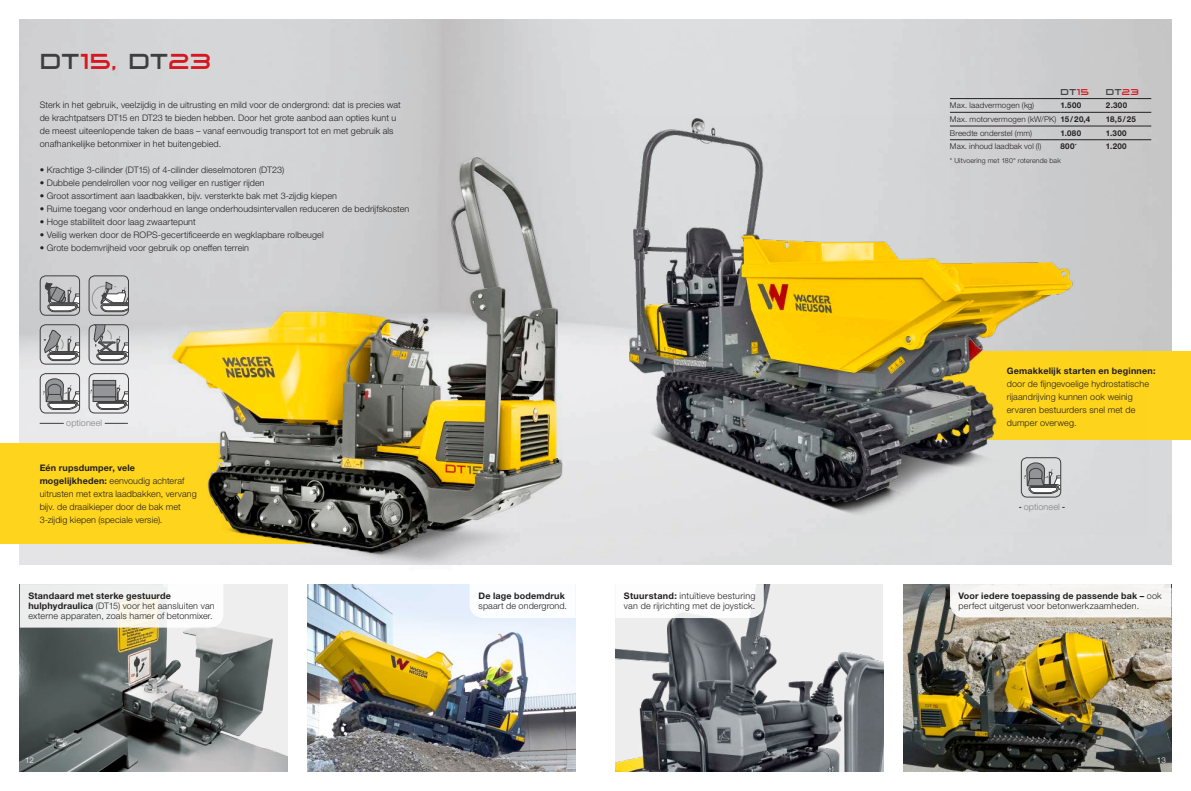
<style>
.page{position:relative;width:1191px;height:791px;background:#fff}
.page>*{position:absolute;margin:0;border:0;box-sizing:border-box;transform-origin:0 0}
.t1{font:23px "Wacker Neuson";letter-spacing:-.01em;color:#d7171f}
.t2{font:300 9px/13px "Helvetica Neue LTW1 G";letter-spacing:.01em;color:#231f20}
.t3{font:700 9px "Helvetica Neue LTW1 G";letter-spacing:.02em;color:#231f20}
.t4{font:300 9px "Helvetica Neue LTW1 G";letter-spacing:.01em;color:#808285}
.t5{font:9px "Wacker Neuson";letter-spacing:.01em;color:#3e3e3f}
.t6{font:300 8px "Helvetica Neue LTW1 G";letter-spacing:.015em;color:#231f20}
.t7{font:700 8px "Helvetica Neue LTW1 G";letter-spacing:.035em;color:#231f20}
.t8{font:300 8px "Helvetica Neue LTW1 G";color:#fff}
.t9{font:300 7px "Helvetica Neue LTW1 G";letter-spacing:.02em;color:#231f20}
.s1{color:#3e3e3f}
.s2{font-weight:700}
.s3{color:#d7171f}
</style>
<div class="page">
<img style="left:903px;top:584px;width:268px;height:187px">
<img style="left:308px;top:623px;width:267px;height:148px">
<img style="left:20px;top:20px;width:1151px;height:544px">
<div style="left:931px;top:352px;width:260px;height:88px;background:#fed41d"></div>
<img style="left:20px;top:623px;width:268px;height:148px">
<img style="left:615px;top:584px;width:268px;height:187px">
<svg style="left:630px;top:584px;width:134px;height:34px"></svg>
<div style="left:950px;top:584px;width:221px;height:33px;background:#f7f5f3"></div>
<svg style="left:20px;top:584px;width:203px;height:44px;background:#ebeceb"></svg>
<div style="left:0;top:443px;width:392px;height:101px;background:#fed41d"></div>
<svg style="left:43px;top:378px;width:35px;height:32px"></svg>
<div style="left:40px;top:373px;width:40px;height:40px;border:1px solid #3e3e3f;border-radius:6px"></div>
<svg style="left:43px;top:330px;width:35px;height:31px"></svg>
<div style="left:40px;top:324px;width:40px;height:41px;border:1px solid #3e3e3f;border-radius:6px"></div>
<div style="left:40px;top:275px;width:40px;height:41px;border:1px solid #3e3e3f;border-radius:6px"></div>
<svg style="left:45px;top:282px;width:35px;height:30px"></svg>
<svg style="left:91px;top:385px;width:1px;height:25px"></svg>
<div style="left:89px;top:373px;width:40px;height:40px;border:1px solid #3e3e3f;border-radius:6px"></div>
<div style="left:89px;top:324px;width:40px;height:41px;border:1px solid #3e3e3f;border-radius:6px"></div>
<div style="left:89px;top:275px;width:40px;height:41px;border:1px solid #3e3e3f;border-radius:6px"></div>
<svg style="left:91px;top:281px;width:1px;height:31px"></svg>
<img style="left:92px;top:86px;width:538px;height:537px">
<img style="left:405px;top:159px;width:82px;height:241px">
<img style="left:518px;top:114px;width:630px;height:420px">
<div style="left:1147px;top:745px;width:30px;height:29px;background:#231f20;opacity:.75"></div>
<hr style="left:950px;top:98px;width:110px;height:1px;background:#231f20">
<hr style="left:1060px;top:98px;width:46px;height:1px;background:#231f20">
<hr style="left:1106px;top:98px;width:45px;height:1px;background:#231f20">
<hr style="left:950px;top:112px;width:110px;height:1px;background:#231f20">
<hr style="left:1060px;top:112px;width:46px;height:1px;background:#231f20">
<hr style="left:1106px;top:112px;width:45px;height:1px;background:#231f20">
<hr style="left:950px;top:126px;width:110px;height:1px;background:#231f20">
<hr style="left:1060px;top:126px;width:46px;height:1px;background:#231f20">
<hr style="left:1106px;top:126px;width:45px;height:1px;background:#231f20">
<hr style="left:950px;top:139px;width:110px;height:1px;background:#231f20">
<hr style="left:1060px;top:139px;width:46px;height:1px;background:#231f20">
<hr style="left:1106px;top:139px;width:45px;height:1px;background:#231f20">
<svg style="left:40px;top:423px;width:24px;height:1px"></svg>
<svg style="left:105px;top:423px;width:23px;height:1px"></svg>
<h1 class="t1" style="left:40px;top:50px;width:174px"><span class="s1">DT</span>15, <span class="s1">DT</span>23</h1>
<p class="t2" style="left:40px;top:98px;width:363px">Sterk in het gebruik, veelzijdig in de uitrusting en mild voor de ondergrond: dat is precies wat de krachtpatsers DT15 en DT23 te bieden hebben. Door het grote aanbod aan opties kunt u de meest uiteenlopende taken de baas – vanaf eenvoudig transport tot en met gebruik als onafhankelijke betonmixer in het buitengebied.</p>
<p class="t2" style="left:40px;top:163px;width:246px">• Krachtige 3-cilinder (DT15) of 4-cilinder dieselmotoren (DT23)</p>
<p class="t2" style="left:40px;top:176px;width:226px">• Dubbele pendelrollen voor nog veiliger en rustiger rijden</p>
<p class="t2" style="left:40px;top:189px;width:299px">• Groot assortiment aan laadbakken, bijv. versterkte bak met 3-zijdig kiepen</p>
<p class="t2" style="left:40px;top:202px;width:371px">• Ruime toegang voor onderhoud en lange onderhoudsintervallen reduceren de bedrijfskosten</p>
<p class="t2" style="left:40px;top:215px;width:158px">• Hoge stabiliteit door laag zwaartepunt</p>
<p class="t2" style="left:40px;top:228px;width:285px">• Veilig werken door de ROPS-gecertificeerde en wegklapbare rolbeugel</p>
<p class="t2" style="left:40px;top:241px;width:211px">• Grote bodemvrijheid voor gebruik op oneffen terrein</p>
<p class="t4" style="left:66px;top:417px;width:37px">optioneel</p>
<p class="t2" style="left:40px;top:461px;width:159px"><span class="s2">Eén rupsdumper, vele mogelijkheden:</span> eenvoudig achteraf uitrusten met extra laadbakken, vervang bijv. de draaikieper door de bak met 3-zijdig kiepen (speciale versie).</p>
<p class="t2" style="left:28px;top:591px;width:188px;line-height:10px"><span class="s2">Standaard met sterke gestuurde hulphydraulica</span> (DT15) voor het aansluiten van externe apparaten, zoals hamer of betonmixer.</p>
<p class="t5" style="left:1060px;top:87px;width:30px">DT<span class="s3">15</span></p>
<p class="t5" style="left:1106px;top:87px;width:35px">DT<span class="s3">23</span></p>
<p class="t6" style="left:950px;top:101px;width:86px">Max. laadvermogen (kg)</p>
<p class="t7" style="left:1060px;top:101px;width:22px">1.500</p>
<p class="t7" style="left:1106px;top:101px;width:23px">2.300</p>
<p class="t6" style="left:950px;top:114px;width:142px">Max. motorvermogen (kW/PK) <span class="s2">15/20,4</span></p>
<p class="t7" style="left:1106px;top:114px;width:32px">18,5/25</p>
<p class="t6" style="left:950px;top:128px;width:84px">Breedte onderstel (mm)</p>
<p class="t7" style="left:1060px;top:128px;width:22px">1.080</p>
<p class="t7" style="left:1106px;top:128px;width:22px">1.300</p>
<p class="t6" style="left:950px;top:142px;width:93px">Max. inhoud laadbak vol (l)</p>
<p class="t7" style="left:1060px;top:142px;width:18px">800<sup>*</sup></p>
<p class="t7" style="left:1106px;top:142px;width:22px">1.200</p>
<p class="t9" style="left:950px;top:157px;width:112px">* Uitvoering met 180° roterende bak</p>
<p class="t3" style="left:1006px;top:365px;width:150px">Gemakkelijk starten en beginnen:</p>
<p class="t2" style="left:1006px;top:377px;width:144px">door de fijngevoelige hydrostatische rijaandrijving kunnen ook weinig ervaren bestuurders snel met de dumper overweg.</p>
<p class="t4" style="left:1023px;top:501px;width:37px">optioneel</p>
<p class="t2" style="left:624px;top:591px;width:133px;line-height:10px"><span class="s2">Stuurstand:</span> intuïtieve besturing van de rijrichting met de joystick.</p>
<p class="t3" style="left:478px;top:590px;width:88px">De lage bodemdruk</p>
<p class="t2" style="left:478px;top:599px;width:90px">spaart de ondergrond.</p>
<p class="t2" style="left:958px;top:591px;width:205px;line-height:10px"><span class="s2">Voor iedere toepassing de passende bak –</span> ook perfect uitgerust voor betonwerkzaamheden.</p>
<p class="t8" style="left:25px;top:755px;width:10px">12</p>
<p class="t8" style="left:1157px;top:755px;width:10px">13</p>
</div>
